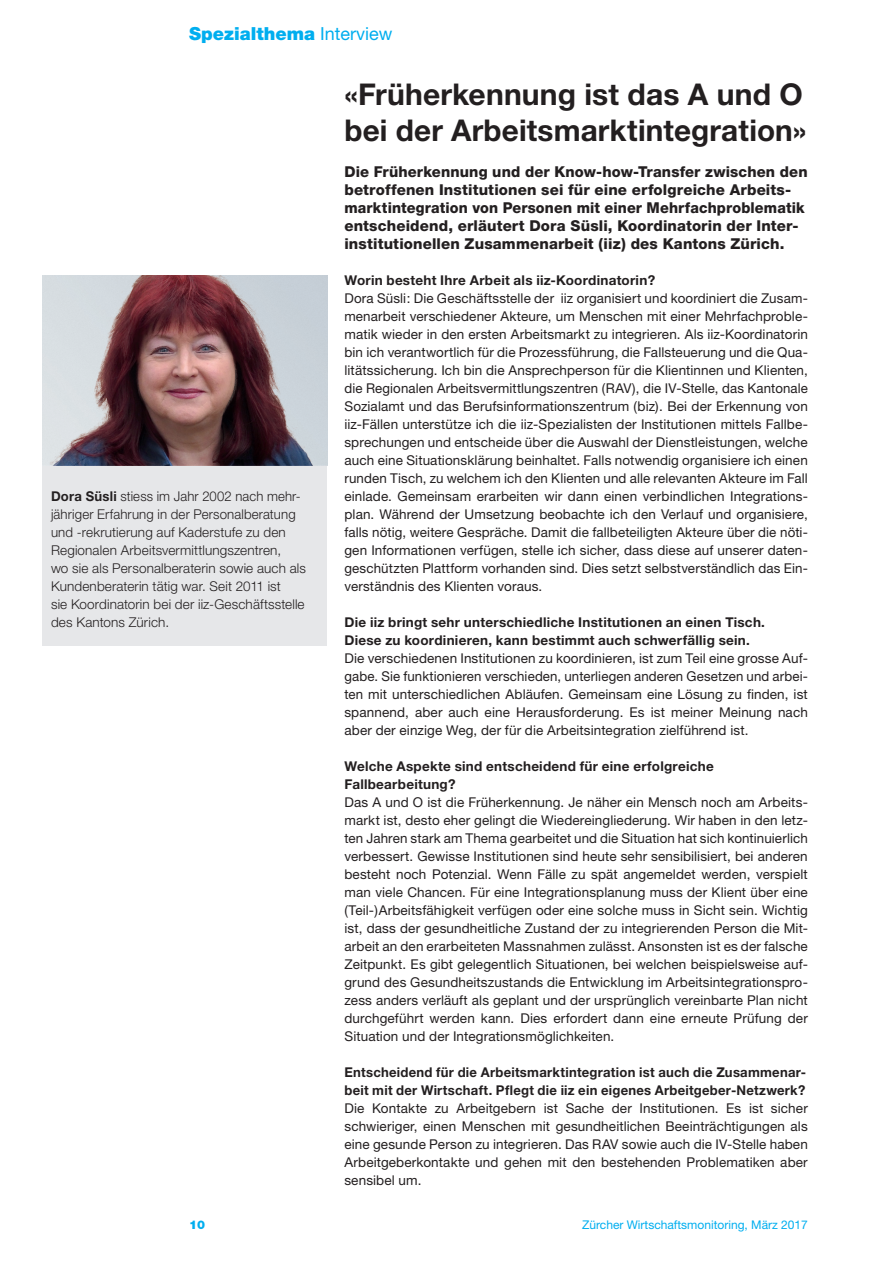
<style>
.page{position:relative;width:893px;height:1263px;background:#fff}
.page>*{position:absolute;margin:0;border:0;box-sizing:border-box;transform-origin:0 0}
._02_Artikeltitel{font:700 30px/36px "Helvetica Neue";letter-spacing:.005em;color:#231f20}
.Rubrikentitel_Roman{font:900 18px "Helvetica Neue";color:#00aeef}
._02_Lead{font:800 15px/18px "Helvetica Neue";letter-spacing:.01em;color:#231f20}
._02_Fliesstext{font:13.5px/18px "Helvetica Neue";letter-spacing:.01em;color:#231f20;text-align:justify}
._05_Frage{font:700 13.5px/18px "Helvetica Neue";letter-spacing:.02em;color:#231f20}
._05_Persönlich{font:300 13.5px/18px "Helvetica Neue";letter-spacing:.01em;color:#231f20}
.t1{font:12px "Helvetica Neue";color:#00aeef}
.t2{font:900 12px "Helvetica Neue";color:#00aeef}
.s1{font-weight:400}
.s2{font-weight:700}
</style>
<div class="page">
<div style="left:43px;top:465px;width:284px;height:180px;background:#e6e7e9"></div>
<img style="left:43px;top:275px;width:284px;height:190px">
<p class="Rubrikentitel_Roman" style="left:189px;top:23px;width:205px">Spezialthema <span class="s1">Interview</span></p>
<p class="_05_Persönlich" style="left:51px;top:487px;width:251px"><span class="s2">Dora Süsli</span> stiess im Jahr 2002 nach mehr&shy;jähriger Erfahrung in der Personalberatung und -rekrutierung auf Kaderstufe zu den Regionalen Arbeitsvermittlungszentren,</p>
<p class="_05_Persönlich" style="left:51px;top:559px;width:256px">wo sie als Personalberaterin sowie auch als<br>Kundenberaterin tätig war. Seit 2011 ist</p>
<p class="_05_Persönlich" style="left:51px;top:595px;width:255px">sie Koordinatorin bei der iiz-Geschäftsstelle</p>
<p class="_05_Persönlich" style="left:51px;top:613px;width:120px">des Kantons Zürich.</p>
<p class="t2" style="left:189px;top:1218px;width:18px">10</p>
<p class="_02_Artikeltitel" style="left:344px;top:76px;width:463px">«Früherkennung ist das A und O bei der Arbeitsmarktintegration»</p>
<p class="_02_Lead" style="left:344px;top:163px;width:465px">Die Früherkennung und der Know-how-Transfer zwischen den betroffenen Institutionen sei für eine erfolgreiche Arbeits&shy;marktintegration von Personen mit einer Mehrfachproblematik entscheidend, erläutert Dora Süsli, Koordinatorin der Inter&shy;institutionellen Zusammenarbeit (iiz) des Kantons Zürich.</p>
<p class="_05_Frage" style="left:344px;top:271px;width:312px">Worin besteht Ihre Arbeit als iiz-Koordinatorin?</p>
<p class="_02_Fliesstext" style="left:344px;top:289px;width:465px">Dora Süsli: Die Geschäftsstelle der iiz organisiert und koordiniert die Zusam&shy;menarbeit verschiedener Akteure, um Menschen mit einer Mehrfachproble&shy;matik wieder in den ersten Arbeitsmarkt zu integrieren. Als iiz-Koordinatorin bin ich verantwortlich für die Prozessführung, die Fallsteuerung und die Qua&shy;litätssicherung. Ich bin die Ansprechperson für die Klientinnen und Klienten, die Regionalen Arbeitsvermittlungszentren (RAV), die IV-Stelle, das Kantonale Sozialamt und das Berufsinformationszentrum (biz). Bei der Erkennung von iiz-Fällen unterstütze ich die iiz-Spezialisten der Institutionen mittels Fallbe&shy;sprechungen und entscheide über die Auswahl der Dienstleistungen, welche auch eine Situationsklärung beinhaltet. Falls notwendig organisiere ich einen runden Tisch, zu welchem ich den Klienten und alle relevanten Akteure im Fall einlade. Gemeinsam erarbeiten wir dann einen verbindlichen Integrations&shy;plan. Während der Umsetzung beobachte ich den Verlauf und organisiere, falls nötig, weitere Gespräche. Damit die fallbeteiligten Akteure über die nöti&shy;gen Informationen verfügen, stelle ich sicher, dass diese auf unserer daten&shy;geschützten Plattform vorhanden sind. Dies setzt selbstverständlich das Ein&shy;verständnis des Klienten voraus.</p>
<p class="_05_Frage" style="left:344px;top:613px;width:422px">Die iiz bringt sehr unterschiedliche Institutionen an einen Tisch.</p>
<p class="_05_Frage" style="left:344px;top:631px;width:407px">Diese zu koordinieren, kann bestimmt auch schwerfällig sein.</p>
<p class="_02_Fliesstext" style="left:344px;top:649px;width:465px">Die verschiedenen Institutionen zu koordinieren, ist zum Teil eine grosse Auf&shy;gabe. Sie funktionieren verschieden, unterliegen anderen Gesetzen und arbei&shy;ten mit unterschiedlichen Abläufen. Gemeinsam eine Lösung zu finden, ist spannend, aber auch eine Herausforderung. Es ist meiner Meinung nach aber der einzige Weg, der für die Arbeitsintegration zielführend ist.</p>
<p class="_05_Frage" style="left:344px;top:757px;width:371px">Welche Aspekte sind entscheidend für eine erfolgreiche<br>Fallbearbeitung?</p>
<p class="_02_Fliesstext" style="left:344px;top:793px;width:465px">Das A und O ist die Früherkennung. Je näher ein Mensch noch am Arbeits&shy;markt ist, desto eher gelingt die Wiedereingliederung. Wir haben in den letz&shy;ten Jahren stark am Thema gearbeitet und die Situation hat sich kontinuierlich verbessert. Gewisse Institutionen sind heute sehr sensibilisiert, bei anderen besteht noch Potenzial. Wenn Fälle zu spät angemeldet werden, verspielt man viele Chancen. Für eine Integrationsplanung muss der Klient über eine (Teil-)Arbeitsfähigkeit verfügen oder eine solche muss in Sicht sein. Wichtig ist, dass der gesundheitliche Zustand der zu integrierenden Person die Mit&shy;arbeit an den erarbeiteten Massnahmen zulässt. Ansonsten ist es der falsche Zeitpunkt. Es gibt gelegentlich Situationen, bei welchen beispielsweise auf&shy;grund des Gesundheitszustands die Entwicklung im Arbeitsintegrationspro&shy;zess anders verläuft als geplant und der ursprünglich vereinbarte Plan nicht durchgeführt werden kann. Dies erfordert dann eine erneute Prüfung der Situation und der Integrationsmöglichkeiten.</p>
<p class="_05_Frage" style="left:344px;top:1063px;width:463px">Entscheidend für die Arbeitsmarktintegration ist auch die Zusammenar&shy;beit mit der Wirtschaft. Pflegt die iiz ein eigenes Arbeitgeber-Netzwerk?</p>
<p class="_02_Fliesstext" style="left:344px;top:1099px;width:465px">Die Kontakte zu Arbeitgebern ist Sache der Institutionen. Es ist sicher schwieriger, einen Menschen mit gesundheitlichen Beeinträchtigungen als eine gesunde Person zu integrieren. Das RAV sowie auch die IV-Stelle haben Arbeitgeberkontakte und gehen mit den bestehenden Problematiken aber sensibel um.</p>
<p class="t1" style="left:582px;top:1218px;width:227px">Zürcher Wirtschaftsmonitoring, März 2017</p>
</div>
